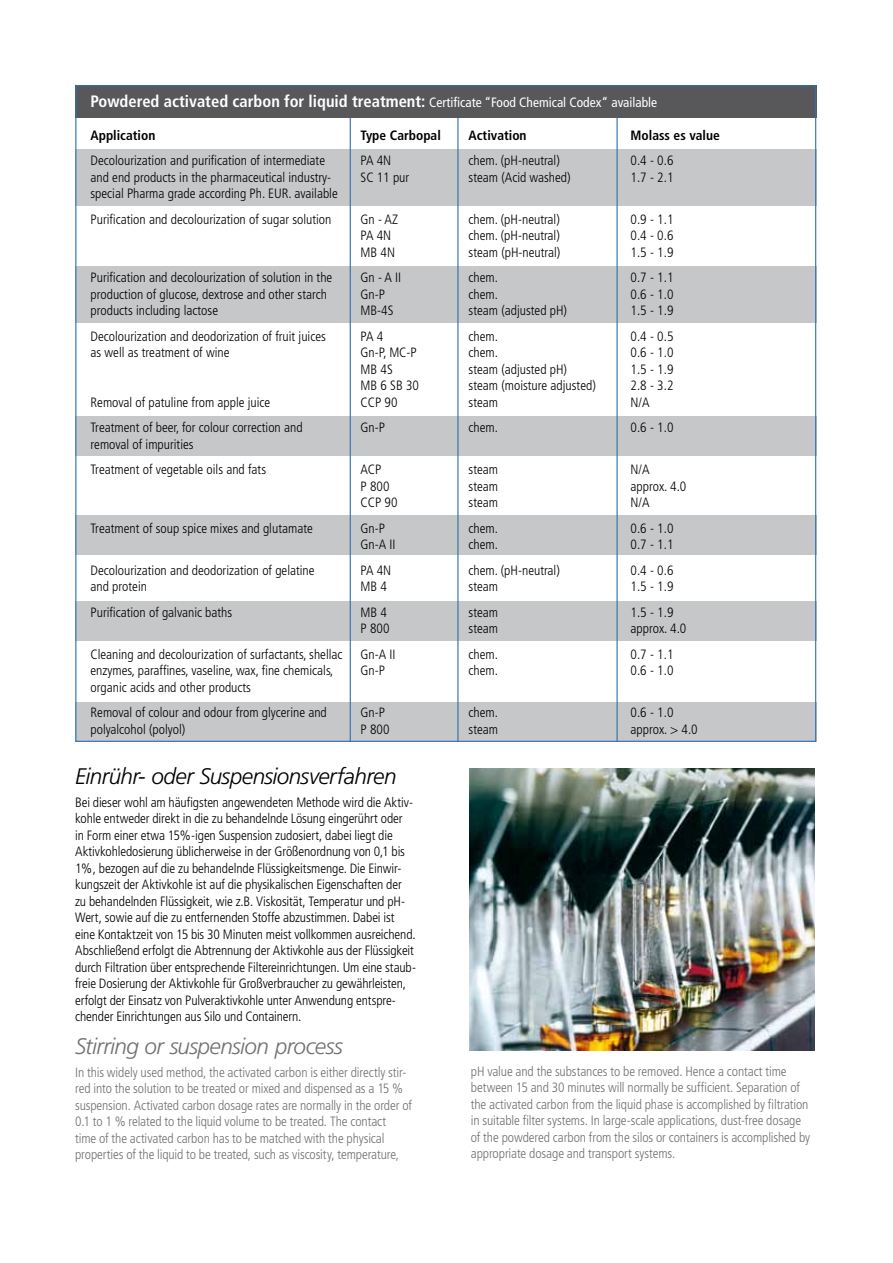
<style>
.page{position:relative;width:893px;height:1263px;background:#fff}
.page>*{position:absolute;margin:0;border:0;box-sizing:border-box;transform-origin:0 0}
.t1{font:italic 300 22.5px "Frutiger";letter-spacing:-.025em;color:#000}
.t2{font:italic 300 22.5px "Frutiger";letter-spacing:-.025em;color:#707172}
.t3{font:700 condensed 16.5px "Frutiger";color:#fff}
.t4{font:300 condensed 13.5px/16.5px "Frutiger";color:#000}
.t5{font:300 condensed 13.5px/16.5px "Frutiger";letter-spacing:-.01em;color:#707172}
.t6{font:700 condensed 13.5px "Frutiger";color:#000}
.s1{font-weight:400;font-size:13.5px}
</style>
<div class="page">
<img style="left:470px;top:768px;width:345px;height:282px">
<div style="left:75px;top:702px;width:741px;height:40px;background:#c6c7c8"></div>
<div style="left:75px;top:601px;width:741px;height:40px;background:#c6c7c8"></div>
<div style="left:75px;top:515px;width:741px;height:40px;background:#c6c7c8"></div>
<div style="left:75px;top:416px;width:741px;height:40px;background:#c6c7c8"></div>
<div style="left:75px;top:266px;width:741px;height:57px;background:#c6c7c8"></div>
<div style="left:75px;top:149px;width:741px;height:57px;background:#c6c7c8"></div>
<div style="left:75px;top:85px;width:741px;height:32px;background:#58585a"></div>
<hr style="left:350px;top:117px;width:1px;height:625px;background:#2d70ad">
<hr style="left:457px;top:117px;width:1px;height:625px;background:#2d70ad">
<hr style="left:616px;top:117px;width:2px;height:625px;background:#2d70ad">
<p class="t3" style="left:91px;top:91px;width:568px">Powdered activated carbon for liquid treatment: <span class="s1">Certificate “Food Chemical Codex“ available</span></p>
<p class="t6" style="left:91px;top:127px;width:66px">Application</p>
<p class="t6" style="left:361px;top:127px;width:82px">Type Carbopal</p>
<p class="t6" style="left:469px;top:127px;width:60px">Activation</p>
<p class="t6" style="left:631px;top:127px;width:91px">Molass es value</p>
<p class="t4" style="left:91px;top:153px;width:236px">Decolourization and purification of intermediate</p>
<p class="t4" style="left:361px;top:153px;width:32px">PA 4N</p>
<p class="t4" style="left:469px;top:153px;width:93px">chem. (pH-neutral)</p>
<p class="t4" style="left:631px;top:153px;width:44px">0.4 - 0.6</p>
<p class="t4" style="left:91px;top:169px;width:242px">and end products in the pharmaceutical industry-</p>
<p class="t4" style="left:361px;top:169px;width:50px">SC 11 pur</p>
<p class="t4" style="left:469px;top:169px;width:103px">steam (Acid washed)</p>
<p class="t4" style="left:631px;top:169px;width:44px">1.7 - 2.1</p>
<p class="t4" style="left:91px;top:181px;width:249px;line-height:25.5px">special Pharma grade according Ph. EUR. available<br>Purification and decolourization of sugar solution</p>
<p class="t4" style="left:361px;top:211px;width:39px">Gn - AZ</p>
<p class="t4" style="left:469px;top:211px;width:93px">chem. (pH-neutral)</p>
<p class="t4" style="left:631px;top:211px;width:44px">0.9 - 1.1</p>
<p class="t4" style="left:361px;top:228px;width:32px">PA 4N</p>
<p class="t4" style="left:469px;top:228px;width:93px">chem. (pH-neutral)</p>
<p class="t4" style="left:631px;top:228px;width:44px">0.4 - 0.6</p>
<p class="t4" style="left:361px;top:244px;width:36px">MB 4N</p>
<p class="t4" style="left:469px;top:244px;width:93px">steam (pH-neutral)</p>
<p class="t4" style="left:631px;top:244px;width:44px">1.5 - 1.9</p>
<p class="t4" style="left:91px;top:270px;width:243px">Purification and decolourization of solution in the</p>
<p class="t4" style="left:361px;top:270px;width:42px">Gn - A II</p>
<p class="t4" style="left:469px;top:270px;width:31px">chem.</p>
<p class="t4" style="left:631px;top:270px;width:44px">0.7 - 1.1</p>
<p class="t4" style="left:91px;top:286px;width:238px">production of glucose, dextrose and other starch</p>
<p class="t4" style="left:361px;top:286px;width:26px">Gn-P</p>
<p class="t4" style="left:469px;top:286px;width:31px">chem.</p>
<p class="t4" style="left:631px;top:286px;width:44px">0.6 - 1.0</p>
<p class="t4" style="left:91px;top:303px;width:129px">products including lactose</p>
<p class="t4" style="left:361px;top:303px;width:34px">MB-4S</p>
<p class="t4" style="left:469px;top:303px;width:100px">steam (adjusted pH)</p>
<p class="t4" style="left:631px;top:303px;width:44px">1.5 - 1.9</p>
<p class="t4" style="left:91px;top:328px;width:237px">Decolourization and deodorization of fruit juices</p>
<p class="t4" style="left:361px;top:328px;width:24px">PA 4</p>
<p class="t4" style="left:469px;top:328px;width:31px">chem.</p>
<p class="t4" style="left:631px;top:328px;width:44px">0.4 - 0.5</p>
<p class="t4" style="left:91px;top:345px;width:140px">as well as treatment of wine</p>
<p class="t4" style="left:361px;top:345px;width:58px">Gn-P, MC-P</p>
<p class="t4" style="left:469px;top:345px;width:31px">chem.</p>
<p class="t4" style="left:631px;top:345px;width:44px">0.6 - 1.0</p>
<p class="t4" style="left:361px;top:361px;width:34px">MB 4S</p>
<p class="t4" style="left:469px;top:361px;width:100px">steam (adjusted pH)</p>
<p class="t4" style="left:631px;top:361px;width:44px">1.5 - 1.9</p>
<p class="t4" style="left:361px;top:378px;width:60px">MB 6 SB 30</p>
<p class="t4" style="left:469px;top:378px;width:129px">steam (moisture adjusted)</p>
<p class="t4" style="left:631px;top:378px;width:44px">2.8 - 3.2</p>
<p class="t4" style="left:91px;top:394px;width:181px">Removal of patuline from apple juice</p>
<p class="t4" style="left:361px;top:394px;width:38px">CCP 90</p>
<p class="t4" style="left:469px;top:394px;width:31px">steam</p>
<p class="t4" style="left:631px;top:394px;width:21px">N/A</p>
<p class="t4" style="left:91px;top:420px;width:214px">Treatment of beer, for colour correction and</p>
<p class="t4" style="left:361px;top:420px;width:26px">Gn-P</p>
<p class="t4" style="left:469px;top:420px;width:31px">chem.</p>
<p class="t4" style="left:631px;top:420px;width:44px">0.6 - 1.0</p>
<p class="t4" style="left:91px;top:432px;width:177px;line-height:25.5px">removal of impurities<br>Treatment of vegetable oils and fats</p>
<p class="t4" style="left:361px;top:462px;width:22px">ACP</p>
<p class="t4" style="left:469px;top:462px;width:31px">steam</p>
<p class="t4" style="left:631px;top:462px;width:21px">N/A</p>
<p class="t4" style="left:361px;top:478px;width:30px">P 800</p>
<p class="t4" style="left:469px;top:478px;width:31px">steam</p>
<p class="t4" style="left:631px;top:478px;width:57px">approx. 4.0</p>
<p class="t4" style="left:361px;top:495px;width:38px">CCP 90</p>
<p class="t4" style="left:469px;top:495px;width:31px">steam</p>
<p class="t4" style="left:631px;top:495px;width:21px">N/A</p>
<p class="t4" style="left:91px;top:520px;width:224px">Treatment of soup spice mixes and glutamate</p>
<p class="t4" style="left:361px;top:520px;width:26px">Gn-P</p>
<p class="t4" style="left:469px;top:520px;width:31px">chem.</p>
<p class="t4" style="left:631px;top:520px;width:44px">0.6 - 1.0</p>
<p class="t4" style="left:361px;top:537px;width:36px">Gn-A II</p>
<p class="t4" style="left:469px;top:537px;width:31px">chem.</p>
<p class="t4" style="left:631px;top:537px;width:44px">0.7 - 1.1</p>
<p class="t4" style="left:91px;top:562px;width:226px">Decolourization and deodorization of gelatine</p>
<p class="t4" style="left:361px;top:562px;width:32px">PA 4N</p>
<p class="t4" style="left:469px;top:562px;width:93px">chem. (pH-neutral)</p>
<p class="t4" style="left:631px;top:562px;width:44px">0.4 - 0.6</p>
<p class="t4" style="left:91px;top:579px;width:58px">and protein</p>
<p class="t4" style="left:361px;top:579px;width:28px">MB 4</p>
<p class="t4" style="left:469px;top:579px;width:31px">steam</p>
<p class="t4" style="left:631px;top:579px;width:44px">1.5 - 1.9</p>
<p class="t4" style="left:91px;top:604px;width:143px">Purification of galvanic baths</p>
<p class="t4" style="left:361px;top:604px;width:28px">MB 4</p>
<p class="t4" style="left:469px;top:604px;width:31px">steam</p>
<p class="t4" style="left:631px;top:604px;width:44px">1.5 - 1.9</p>
<p class="t4" style="left:361px;top:621px;width:30px">P 800</p>
<p class="t4" style="left:469px;top:621px;width:31px">steam</p>
<p class="t4" style="left:631px;top:621px;width:57px">approx. 4.0</p>
<p class="t4" style="left:91px;top:646px;width:253px">Cleaning and decolourization of surfactants, shellac</p>
<p class="t4" style="left:361px;top:646px;width:36px">Gn-A II</p>
<p class="t4" style="left:469px;top:646px;width:31px">chem.</p>
<p class="t4" style="left:631px;top:646px;width:44px">0.7 - 1.1</p>
<p class="t4" style="left:91px;top:663px;width:244px">enzymes, paraffines, vaseline, wax, fine chemicals,</p>
<p class="t4" style="left:361px;top:663px;width:26px">Gn-P</p>
<p class="t4" style="left:469px;top:663px;width:31px">chem.</p>
<p class="t4" style="left:631px;top:663px;width:44px">0.6 - 1.0</p>
<p class="t4" style="left:91px;top:674px;width:238px;line-height:25.5px">organic acids and other products<br>Removal of colour and odour from glycerine and</p>
<p class="t4" style="left:361px;top:705px;width:26px">Gn-P</p>
<p class="t4" style="left:469px;top:705px;width:31px">chem.</p>
<p class="t4" style="left:631px;top:705px;width:44px">0.6 - 1.0</p>
<p class="t4" style="left:91px;top:721px;width:96px">polyalcohol (polyol)</p>
<p class="t4" style="left:361px;top:721px;width:30px">P 800</p>
<p class="t4" style="left:469px;top:721px;width:31px">steam</p>
<p class="t4" style="left:631px;top:721px;width:69px">approx. &gt; 4.0</p>
<h1 class="t1" style="left:75px;top:763px;width:323px">Einrühr- oder Suspensionsverfahren</h1>
<p class="t4" style="left:75px;top:794px;width:342px">Bei dieser wohl am häufigsten angewendeten Methode wird die Aktiv&shy;kohle entweder direkt in die zu behandelnde Lösung eingerührt oder<br>in Form einer etwa 15%-igen Suspension zudosiert, dabei liegt die Aktivkohledosierung üblicherweise in der Größenordnung von 0,1 bis 1%, bezogen auf die zu behandelnde Flüssigkeitsmenge. Die Einwir&shy;kungszeit der Aktivkohle ist auf die physikalischen Eigenschaften der zu behandelnden Flüssigkeit, wie z.B. Viskosität, Temperatur und pH-Wert, sowie auf die zu entfernenden Stoffe abzustimmen. Dabei ist eine Kontaktzeit von 15 bis 30 Minuten meist vollkommen ausreichend.<br>Abschließend erfolgt die Abtrennung der Aktivkohle aus der Flüssigkeit durch Filtration über entsprechende Filtereinrichtungen. Um eine staub&shy;freie Dosierung der Aktivkohle für Großverbraucher zu gewährleisten, erfolgt der Einsatz von Pulveraktivkohle unter Anwendung entspre&shy;chender Einrichtungen aus Silo und Containern.</p>
<h1 class="t2" style="left:75px;top:1033px;width:269px">Stirring or suspension process</h1>
<p class="t5" style="left:75px;top:1064px;width:338px">In this widely used method, the activated carbon is either directly stir&shy;red into the solution to be treated or mixed and dispensed as a 15 % suspension. Activated carbon dosage rates are normally in the order of 0.1 to 1 % related to the liquid volume to be treated. The contact<br>time of the activated carbon has to be matched with the physical properties of the liquid to be treated, such as viscosity, temperature,</p>
<p class="t5" style="left:471px;top:1063px;width:341px">pH value and the substances to be removed. Hence a contact time between 15 and 30 minutes will normally be sufficient. Separation of the activated carbon from the liquid phase is accomplished by filtration in suitable filter systems. In large-scale applications, dust-free dosage of the powdered carbon from the silos or containers is accomplished by appropriate dosage and transport systems.</p>
</div>
